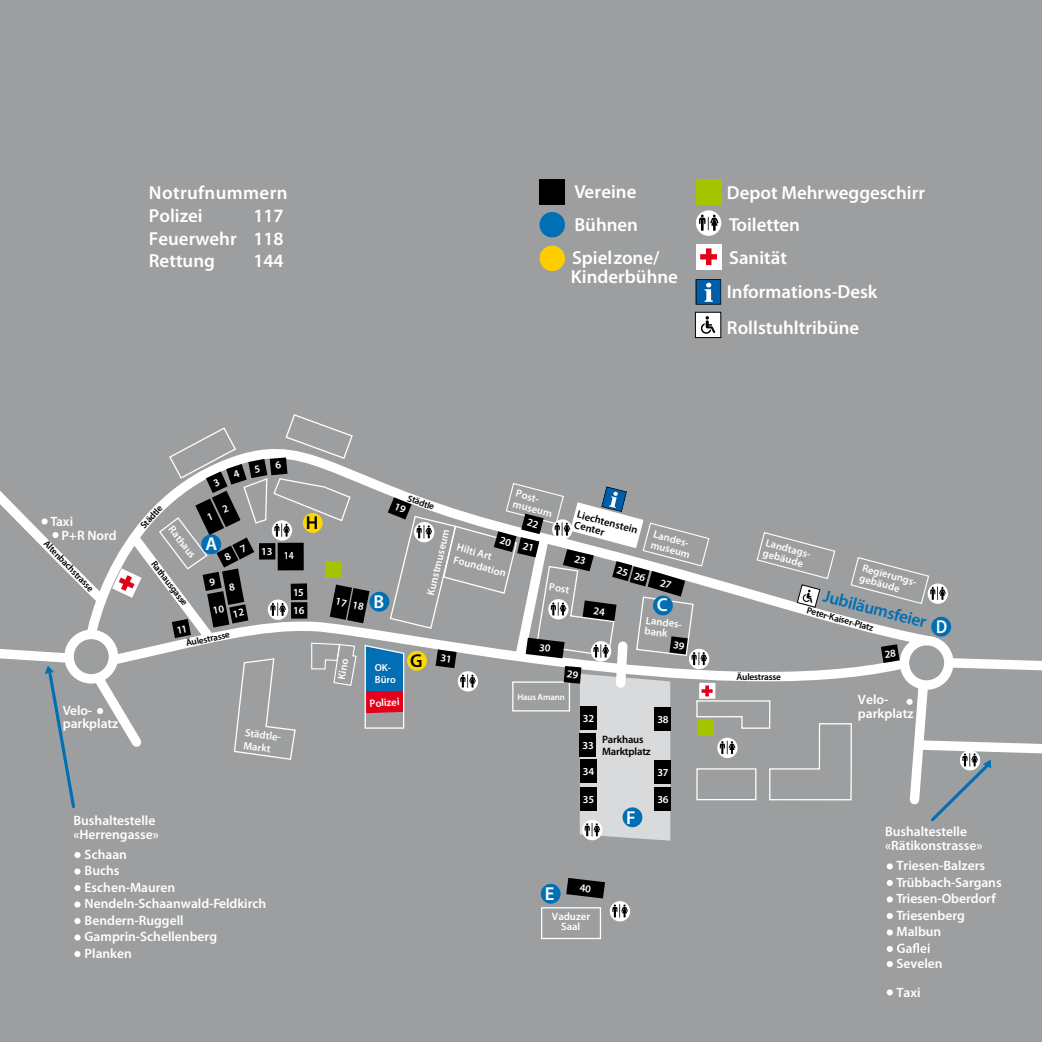
<style>
.page{position:relative;width:1042px;height:1042px;background:#9c9e9f}
.page>*{position:absolute;margin:0;border:0;box-sizing:border-box;transform-origin:0 0}
.t1{font:600 18.9px/22.6px "Myriad Pro";color:#fff}
.t2{font:600 18.9px "Myriad Pro";letter-spacing:.02em;color:#fff}
.t3{font:600 18.72px "Myriad Pro";color:#fff}
.t4{font:600 18.72px "Myriad Pro";color:#000}
.t5{font:600 18.72px "Myriad Pro";color:#fff;scale:.87 1}
.t6{font:600 17.32px "Myriad Pro";color:#006fb4}
.t7{font:600 13.47px/16.4px "Myriad Pro";color:#fff}
.t8{font:600 10.67px/10.7px "Myriad Pro";color:#fff}
.t9{font:600 10.67px/12.8px "Myriad Pro";letter-spacing:-.015em;color:#000}
.t10{font:600 10.67px "Myriad Pro";color:#fff;scale:.87 1}
.t11{font:600 10.15px/12.2px "Myriad Pro";letter-spacing:-.01em;color:#fff}
.t12{font:600 9.28px "Myriad Pro";letter-spacing:-.02em;color:#000}
.t13{font:600 8.92px "Myriad Pro";letter-spacing:-.015em;color:#fff}
</style>
<div class="page">
<div style="left:696px;top:179px;width:25px;height:25px;background:#a4c400"></div>
<div style="left:539px;top:179px;width:26px;height:26px;background:#000"></div>
<div style="left:696px;top:244px;width:25px;height:25px;background:#fff"></div>
<div style="left:539px;top:212px;width:26px;height:25px;background:#006fb4;border-radius:50%"></div>
<div style="left:706px;top:248px;width:5px;height:17px;background:#e2001a"></div>
<div style="left:700px;top:254px;width:17px;height:5px;background:#e2001a"></div>
<svg style="left:539px;top:245px;width:26px;height:26px"></svg>
<div style="left:696px;top:210px;width:25px;height:26px;background:#fff;border-radius:50%"></div>
<div style="left:696px;top:279px;width:25px;height:25px;background:#005ea8"></div>
<div style="left:696px;top:279px;width:25px;height:26px;border:1px solid #000"></div>
<svg style="left:704px;top:283px;width:9px;height:19px"></svg>
<div style="left:74px;top:852px;width:7px;height:6px;background:#fff;border-radius:50%"></div>
<div style="left:74px;top:868px;width:7px;height:6px;background:#fff;border-radius:50%"></div>
<div style="left:74px;top:885px;width:7px;height:6px;background:#fff;border-radius:50%"></div>
<div style="left:74px;top:901px;width:7px;height:6px;background:#fff;border-radius:50%"></div>
<div style="left:74px;top:918px;width:7px;height:6px;background:#fff;border-radius:50%"></div>
<div style="left:74px;top:934px;width:7px;height:6px;background:#fff;border-radius:50%"></div>
<div style="left:74px;top:951px;width:7px;height:6px;background:#fff;border-radius:50%"></div>
<svg style="left:887px;top:863px;width:6px;height:6px"></svg>
<svg style="left:887px;top:880px;width:6px;height:6px"></svg>
<svg style="left:887px;top:896px;width:6px;height:6px"></svg>
<svg style="left:887px;top:913px;width:6px;height:6px"></svg>
<svg style="left:887px;top:929px;width:6px;height:6px"></svg>
<svg style="left:887px;top:961px;width:6px;height:6px"></svg>
<svg style="left:887px;top:943px;width:42px;height:10px"></svg>
<svg style="left:887px;top:989px;width:6px;height:6px"></svg>
<div style="left:541px;top:907px;width:60px;height:32px;border:1px solid #fff"></div>
<div style="left:610px;top:901px;width:20px;height:20px;background:#fff;border-radius:50%"></div>
<svg style="left:612px;top:904px;width:16px;height:13px"></svg>
<svg style="left:699px;top:215px;width:19px;height:16px"></svg>
<div style="left:695px;top:312px;width:26px;height:25px;background:#fff"></div>
<div style="left:695px;top:312px;width:26px;height:26px;border:1px solid #000"></div>
<svg style="left:701px;top:316px;width:14px;height:18px"></svg>
<svg style="left:540px;top:878px;width:65px;height:26px"></svg>
<svg style="left:0;top:414px;width:1042px;height:426px"></svg>
<h1 class="t1" style="left:574px;top:175px;width:65px;line-height:32.9px">Vereine<br>Bühnen</h1>
<h1 class="t2" style="left:149px;top:181px;width:140px">Notrufnummern</h1>
<h1 class="t1" style="left:727px;top:181px;width:200px">Depot Mehrweggeschirr</h1>
<h1 class="t1" style="left:149px;top:204px;width:55px">Polizei</h1>
<h1 class="t1" style="left:149px;top:204px;width:136px;text-align:justify;text-indent:104px">117<br>Feuerwehr 118<br>Rettung</h1>
<h1 class="t1" style="left:729px;top:208px;width:72px;line-height:32.9px">Toiletten<br>Sanität</h1>
<h1 class="t1" style="left:253px;top:249px;width:32px">144</h1>
<h1 class="t1" style="left:572px;top:246px;width:89px">Spielzone/</h1>
<h1 class="t1" style="left:571px;top:265px;width:108px">Kinderbühne</h1>
<h1 class="t1" style="left:727px;top:273px;width:152px;line-height:35.9px">Informations-Desk<br>Rollstuhltribüne</h1>
<p class="t7" style="left:50px;top:513px;width:24px">Taxi</p>
<p class="t7" style="left:61px;top:526px;width:57px">P+R Nord</p>
<p class="t12" style="left:50px;top:538px;width:68px;rotate:46deg">Altenbachstrasse</p>
<p class="t8" style="left:517px;top:487px;width:42px;rotate:15deg">Post&shy;museum</p>
<p class="t12" style="left:410px;top:492px;width:29px;rotate:19deg">Städtle</p>
<p class="t12" style="left:138px;top:523px;width:29px;rotate:-48deg">Städtle</p>
<h2 class="t4" style="left:306px;top:511px;width:14px">H</h2>
<p class="t9" style="left:579px;top:509px;width:64px;line-height:10.7px;rotate:15deg">Liechtenstein<br>Center</p>
<p class="t8" style="left:175px;top:524px;width:39px;rotate:52deg">Rathaus</p>
<p class="t8" style="left:425px;top:593px;width:69px;rotate:-76deg">Kun m seum</p>
<p class="t8" style="left:655px;top:528px;width:42px;rotate:15deg">Landes&shy;museum</p>
<h2 class="t3" style="left:205px;top:532px;width:13px">A</h2>
<p class="t8" style="left:459px;top:540px;width:55px;line-height:12.8px;rotate:15deg">Hilti Art<br>Foundation</p>
<p class="t8" style="left:261px;top:546px;width:13px">13</p>
<p class="t10" style="left:284px;top:549px;width:13px">14</p>
<p class="t12" style="left:158px;top:558px;width:55px;rotate:52deg">Rathausgasse</p>
<p class="t8" style="left:550px;top:581px;width:22px;rotate:8deg">Post</p>
<h2 class="t3" style="left:373px;top:589px;width:12px">B</h2>
<p class="t8" style="left:337px;top:595px;width:30px;rotate:12deg">17 18</p>
<h2 class="t3" style="left:657px;top:593px;width:12px">C</h2>
<p class="t8" style="left:293px;top:605px;width:13px">16</p>
<p class="t12" style="left:185px;top:637px;width:46px;rotate:-12deg">Äulestrasse</p>
<p class="t8" style="left:646px;top:614px;width:40px;rotate:7deg">Landes&shy;bank</p>
<p class="t8" style="left:767px;top:537px;width:50px;rotate:15deg">Landtags&shy;gebäude</p>
<p class="t8" style="left:864px;top:562px;width:59px;rotate:15deg">Regierungs&shy;gebäude</p>
<p class="t6" style="left:826px;top:585px;width:108px;rotate:14deg">Jubiläumsfeier</p>
<p class="t12" style="left:808px;top:604px;width:70px;rotate:16deg">Peter-Kaiser-Platz</p>
<p class="t8" style="left:336px;top:678px;width:23px;rotate:-79deg">Kino</p>
<p class="t11" style="left:375px;top:661px;width:22px">OK-<br>Büro</p>
<h2 class="t4" style="left:410px;top:649px;width:14px">G</h2>
<p class="t12" style="left:736px;top:671px;width:46px">Äulestrasse</p>
<p class="t7" style="left:858px;top:690px;width:32px">Velo-</p>
<p class="t13" style="left:517px;top:691px;width:49px">Haus Amann</p>
<p class="t8" style="left:369px;top:698px;width:31px;rotate:-4deg">Polizei</p>
<p class="t7" style="left:63px;top:701px;width:31px">Velo-</p>
<p class="t7" style="left:858px;top:705px;width:57px">parkplatz</p>
<p class="t7" style="left:63px;top:715px;width:57px">parkplatz</p>
<p class="t8" style="left:583px;top:713px;width:13px">32</p>
<p class="t8" style="left:657px;top:714px;width:13px">38</p>
<p class="t8" style="left:246px;top:726px;width:40px;line-height:12.8px;rotate:7deg">Städtle-<br>Markt</p>
<p class="t9" style="left:602px;top:732px;width:50px">Parkhaus<br>Marktplatz</p>
<p class="t8" style="left:582px;top:739px;width:13px">33</p>
<p class="t8" style="left:583px;top:766px;width:13px">34</p>
<p class="t8" style="left:583px;top:793px;width:13px">35</p>
<p class="t8" style="left:657px;top:766px;width:13px">37</p>
<p class="t8" style="left:657px;top:794px;width:13px">36</p>
<h2 class="t5" style="left:936px;top:615px;width:14px">D</h2>
<p class="t7" style="left:73px;top:814px;width:87px;line-height:13.3px">Bushaltestelle «Herrengasse»</p>
<p class="t7" style="left:85px;top:845px;width:183px">Schaan<br>Buchs<br>Eschen-Mauren<br>Nendeln-Schaanwald-Feldkirch</p>
<p class="t7" style="left:85px;top:928px;width:134px">Gamprin-Schellenberg</p>
<p class="t7" style="left:85px;top:912px;width:100px">Bendern-Ruggell</p>
<p class="t7" style="left:85px;top:945px;width:49px">Planken</p>
<h2 class="t3" style="left:545px;top:882px;width:11px">E</h2>
<p class="t8" style="left:552px;top:910px;width:40px;text-align:center">Vaduzer<br>Saal</p>
<h2 class="t3" style="left:626px;top:805px;width:11px">F</h2>
<p class="t7" style="left:885px;top:825px;width:99px;line-height:13.3px">Bushaltestelle «Rätikonstrasse»</p>
<p class="t7" style="left:896px;top:857px;width:107px">Triesen-Balzers<br>Trübbach-Sargans<br>Triesen-Oberdorf<br>Triesenberg<br>Malbun</p>
<p class="t7" style="left:896px;top:948px;width:48px;line-height:29.1px">Sevelen<br>Taxi</p>
</div>
